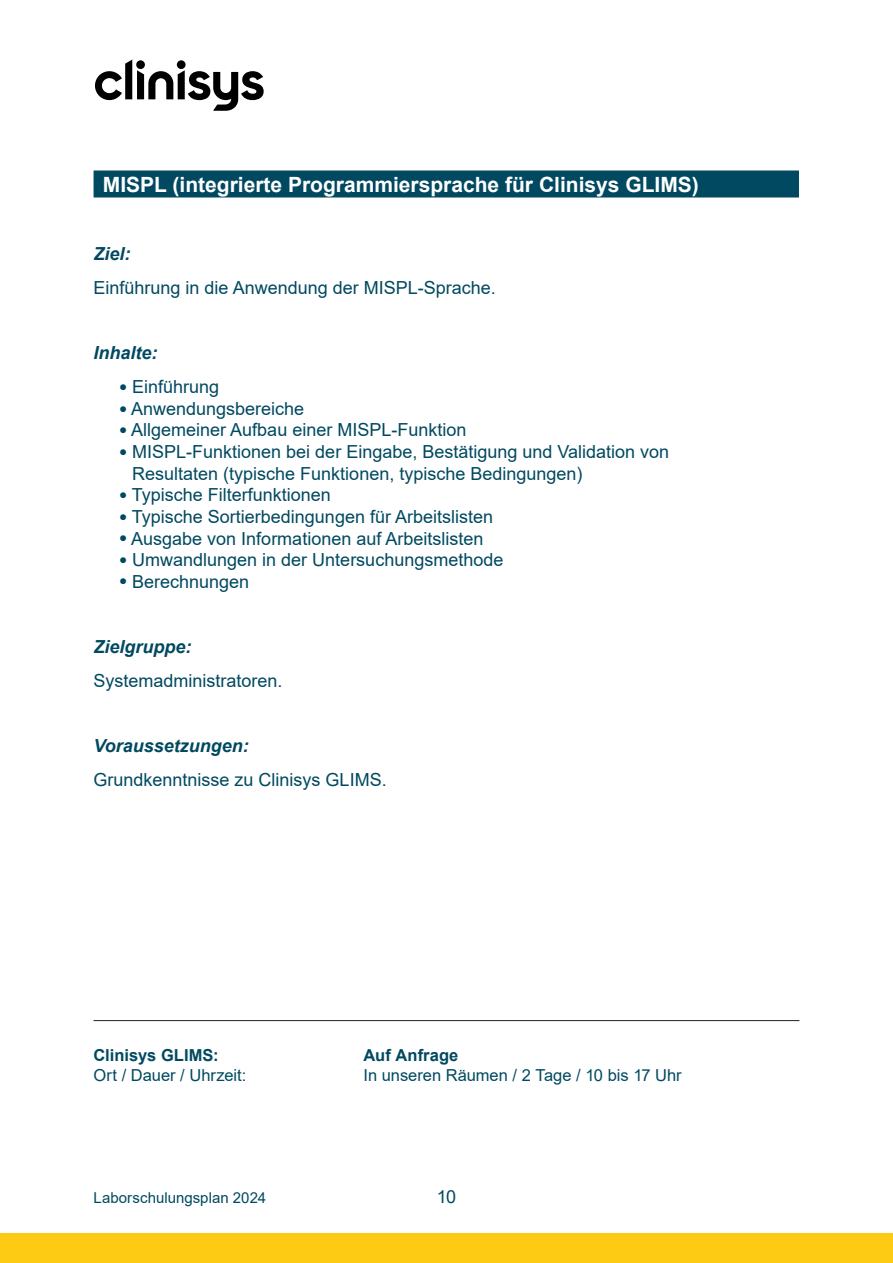
<style>
.page{position:relative;width:893px;height:1263px;background:#fff}
.page>*{position:absolute;margin:0;border:0;box-sizing:border-box;transform-origin:0 0}
.t1{font:700 21px "Arial";color:#fff}
.t2{font:18px "Arial";color:#004960}
.t3{font:italic 700 18px "Arial";color:#004960}
.t4{font:16.5px "Arial";color:#004960}
.t5{font:700 16.5px "Arial";color:#004960}
.t6{font:15px "Arial";color:#004960}
.s1{font-size:13.5px}
.s2{font-size:13.5px;color:#fff}
</style>
<div class="page">
<div style="left:0;top:1233px;width:893px;height:30px;background:#fecb14"></div>
<svg style="left:95px;top:60px;width:169px;height:51px"></svg>
<div style="left:94px;top:170px;width:705px;height:27px;background:#004960"></div>
<hr style="left:94px;top:1020px;width:705px;height:1px;background:#231f20">
<p class="t1" style="left:103px;top:170px;width:597px">MISPL (integrierte Programmiersprache für Clinisys GLIMS)</p>
<p class="t3" style="left:94px;top:241px;width:39px">Ziel:</p>
<p class="t2" style="left:94px;top:275px;width:404px">Einführung in die Anwendung der MISPL-Sprache.</p>
<p class="t3" style="left:94px;top:341px;width:66px">Inhalte:</p>
<p class="t2" style="left:119px;top:375px;width:102px"><span class="s1">●</span> Einführung</p>
<p class="t2" style="left:119px;top:396px;width:187px"><span class="s1">●</span> Anwendungsbereiche</p>
<p class="t2" style="left:119px;top:418px;width:349px"><span class="s1">●</span> Allgemeiner Aufbau einer MISPL-Funktion</p>
<p class="t2" style="left:119px;top:439px;width:552px"><span class="s1">●</span> MISPL-Funktionen bei der Eingabe, Bestätigung und Validation von</p>
<p class="t2" style="left:119px;top:461px;width:465px"><span class="s2">●</span> Resultaten (typische Funktionen, typische Bedingungen)</p>
<p class="t2" style="left:119px;top:483px;width:213px"><span class="s1">●</span> Typische Filterfunktionen</p>
<p class="t2" style="left:119px;top:504px;width:376px"><span class="s1">●</span> Typische Sortierbedingungen für Arbeitslisten</p>
<p class="t2" style="left:119px;top:526px;width:366px"><span class="s1">●</span> Ausgabe von Informationen auf Arbeitslisten</p>
<p class="t2" style="left:119px;top:547px;width:386px"><span class="s1">●</span> Umwandlungen in der Untersuchungsmethode</p>
<p class="t2" style="left:119px;top:569px;width:132px"><span class="s1">●</span> Berechnungen</p>
<p class="t3" style="left:94px;top:634px;width:100px">Zielgruppe:</p>
<p class="t2" style="left:94px;top:668px;width:191px">Systemadministratoren.</p>
<p class="t3" style="left:94px;top:733px;width:157px">Voraussetzungen:</p>
<p class="t2" style="left:94px;top:767px;width:295px">Grundkenntnisse zu Clinisys GLIMS.</p>
<p class="t5" style="left:94px;top:1043px;width:127px">Clinisys GLIMS:</p>
<p class="t5" style="left:364px;top:1043px;width:96px">Auf Anfrage</p>
<p class="t4" style="left:94px;top:1063px;width:154px">Ort / Dauer / Uhrzeit:</p>
<p class="t4" style="left:364px;top:1063px;width:320px">In unseren Räumen / 2 Tage / 10 bis 17 Uhr</p>
<p class="t6" style="left:94px;top:1187px;width:174px">Laborschulungsplan 2024</p>
<p class="t2" style="left:437px;top:1184px;width:21px">10</p>
</div>
